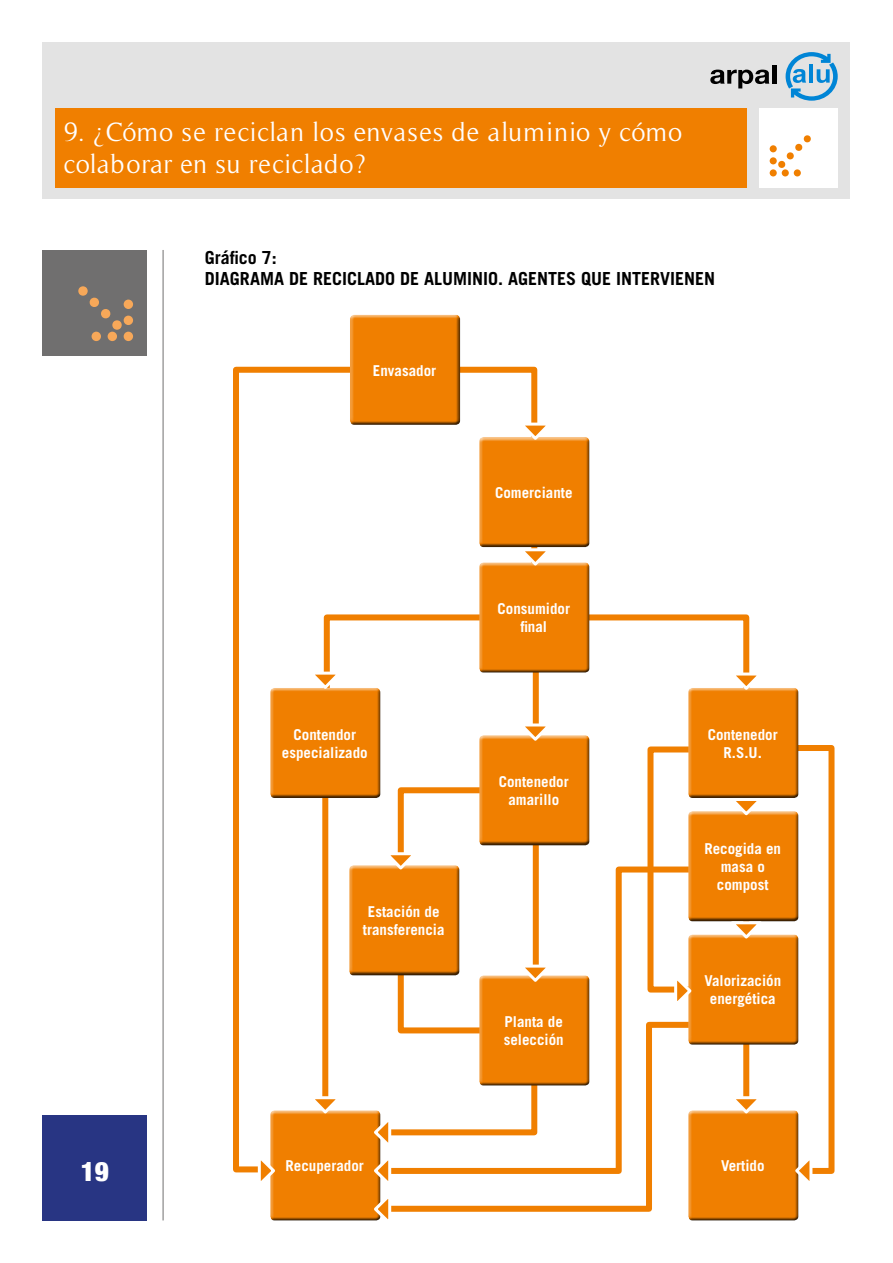
<style>
.page{position:relative;width:893px;height:1263px;background:#fff}
.page>*{position:absolute;margin:0;border:0;box-sizing:border-box;transform-origin:0 0}
.t1{font:27px/32.4px "Timeless";letter-spacing:.025em;color:#fff}
.t2{font:900 condensed 27px "Helvetica Neue";color:#fff}
.t3{font:700 18px/21.6px "Trade Gothic";color:#000}
.t4{font:700 15px/18px "Trade Gothic";color:#fff;text-align:center}
</style>
<div class="page">
<div style="left:43px;top:1115px;width:104px;height:105px;background:#283583"></div>
<svg style="left:233px;top:366px;width:116px;height:807px"></svg>
<div style="left:322px;top:790px;width:6px;height:331px;background:#f07f00"></div>
<svg style="left:592px;top:614px;width:158px;height:481px"></svg>
<div style="left:533px;top:661px;width:6px;height:341px;background:#f07f00"></div>
<div style="left:398px;top:787px;width:96px;height:246px;border:6px solid #f07f00"></div>
<svg style="left:397px;top:863px;width:310px;height:232px"></svg>
<svg style="left:397px;top:1019px;width:304px;height:193px"></svg>
<div style="left:43px;top:43px;width:807px;height:156px;background:#e3e3e3"></div>
<svg style="left:786px;top:52px;width:52px;height:49px"></svg>
<svg style="left:710px;top:70px;width:59px;height:18px"></svg>
<hr style="left:772px;top:65px;width:4px;height:19px;background:#000">
<div style="left:55px;top:108px;width:691px;height:79px;background:#f07f00"></div>
<div style="left:759px;top:108px;width:79px;height:79px;background:#fff"></div>
<div style="left:770px;top:145px;width:7px;height:7px;background:#f07f00;border-radius:50%"></div>
<div style="left:770px;top:157px;width:7px;height:7px;background:#f07f00;border-radius:50%"></div>
<div style="left:770px;top:169px;width:7px;height:7px;background:#f07f00;border-radius:50%"></div>
<div style="left:794px;top:169px;width:7px;height:7px;background:#f07f00;border-radius:50%"></div>
<div style="left:782px;top:169px;width:7px;height:7px;background:#f07f00;border-radius:50%"></div>
<svg style="left:778px;top:135px;width:33px;height:33px"></svg>
<div style="left:43px;top:250px;width:104px;height:105px;background:#706f6f"></div>
<div style="left:124px;top:300px;width:9px;height:9px;background:#f7a859;border-radius:50%"></div>
<div style="left:124px;top:316px;width:9px;height:9px;background:#f7a859;border-radius:50%"></div>
<div style="left:124px;top:332px;width:9px;height:9px;background:#f7a859;border-radius:50%"></div>
<div style="left:92px;top:332px;width:9px;height:9px;background:#f7a859;border-radius:50%"></div>
<div style="left:108px;top:332px;width:9px;height:9px;background:#f7a859;border-radius:50%"></div>
<svg style="left:78px;top:286px;width:44px;height:44px"></svg>
<hr style="left:163px;top:250px;width:1px;height:970px;background:#706f6f">
<div style="left:687px;top:811px;width:114px;height:111px;background:#f07f00"></div>
<div style="left:687px;top:934px;width:114px;height:111px;background:#f07f00"></div>
<div style="left:349px;top:314px;width:114px;height:112px;background:#000;opacity:.75"></div>
<div style="left:478px;top:437px;width:114px;height:111px;background:#000;opacity:.75"></div>
<div style="left:478px;top:562px;width:114px;height:111px;background:#000;opacity:.75"></div>
<div style="left:478px;top:735px;width:114px;height:111px;background:#000;opacity:.75"></div>
<div style="left:478px;top:975px;width:114px;height:111px;background:#000;opacity:.75"></div>
<div style="left:348px;top:865px;width:114px;height:111px;background:#000;opacity:.75"></div>
<div style="left:269px;top:688px;width:114px;height:111px;background:#000;opacity:.75"></div>
<div style="left:269px;top:1110px;width:114px;height:111px;background:#000;opacity:.75"></div>
<div style="left:687px;top:688px;width:114px;height:111px;background:#000;opacity:.75"></div>
<div style="left:687px;top:1110px;width:114px;height:111px;background:#000;opacity:.75"></div>
<svg style="left:440px;top:364px;width:116px;height:241px"></svg>
<svg style="left:514px;top:722px;width:42px;height:21px"></svg>
<svg style="left:304px;top:611px;width:193px;height:107px"></svg>
<svg style="left:380px;top:851px;width:42px;height:21px"></svg>
<svg style="left:725px;top:671px;width:42px;height:21px"></svg>
<svg style="left:725px;top:796px;width:42px;height:20px"></svg>
<svg style="left:725px;top:920px;width:42px;height:19px"></svg>
<svg style="left:725px;top:1095px;width:42px;height:21px"></svg>
<svg style="left:304px;top:1095px;width:42px;height:21px"></svg>
<svg style="left:256px;top:1149px;width:22px;height:43px"></svg>
<svg style="left:644px;top:743px;width:63px;height:269px"></svg>
<svg style="left:778px;top:742px;width:57px;height:450px"></svg>
<svg style="left:355px;top:1068px;width:185px;height:153px"></svg>
<svg style="left:514px;top:963px;width:42px;height:22px"></svg>
<h1 class="t1" style="left:64px;top:115px;width:620px">9. ¿Cómo se reciclan los envases de aluminio y cómo colaborar en su reciclado?</h1>
<p class="t3" style="left:205px;top:246px;width:512px">Gráfico 7:<br>DIAGRAMA DE RECICLADO DE ALUMINIO. AGENTES QUE INTERVIENEN</p>
<h1 class="t2" style="left:81px;top:1149px;width:30px">19</h1>
<p class="t4" style="left:373px;top:361px;width:65px">Envasador</p>
<p class="t4" style="left:282px;top:725px;width:87px">Contendor especializado</p>
<p class="t4" style="left:363px;top:902px;width:83px">Estación de transferencia</p>
<p class="t4" style="left:286px;top:1156px;width:80px">Recuperador</p>
<p class="t4" style="left:495px;top:483px;width:79px">Comerciante</p>
<p class="t4" style="left:498px;top:600px;width:74px">Consumidor final</p>
<p class="t4" style="left:499px;top:772px;width:72px">Contenedor amarillo</p>
<p class="t4" style="left:504px;top:1013px;width:61px;text-align:left">Planta de selección</p>
<p class="t4" style="left:708px;top:725px;width:72px">Contenedor<br>R.S.U.</p>
<p class="t4" style="left:704px;top:839px;width:78px">Recogida en masa o compost</p>
<p class="t4" style="left:704px;top:972px;width:78px">Valorización energética</p>
<p class="t4" style="left:721px;top:1156px;width:45px">Vertido</p>
</div>
